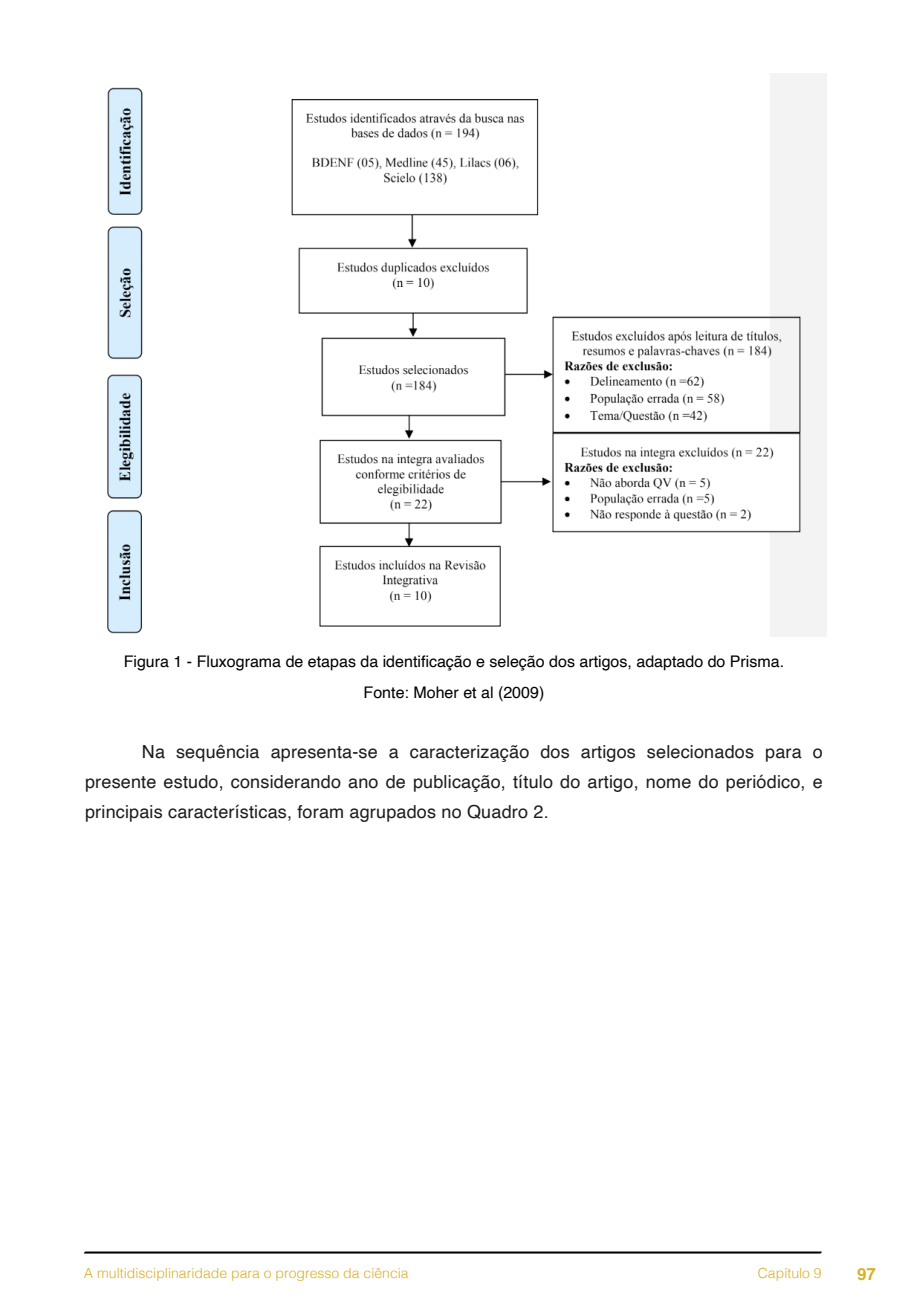
<style>
.page{position:relative;width:908px;height:1304px;background:#fff}
.page>*{position:absolute;margin:0;border:0;box-sizing:border-box;transform-origin:0 0}
.t1{font:18px/30px "Helvetica";letter-spacing:.01em;color:#1d1d1b;text-align:justify}
.t2{font:700 16.8px "Helvetica";color:#d9af2a}
.t3{font:16px/30.6px "Helvetica";color:#000;text-align:center}
.t4{font:300 14px "Helvetica";color:#d9af2a}
</style>
<div class="page">
<svg style="left:84px;top:1251px;width:737px;height:3px;background:#515151"></svg>
<img style="left:107px;top:74px;width:719px;height:563px">
<p class="t3" style="left:124px;top:647px;width:661px">Figura 1 - Fluxograma de etapas da identificação e seleção dos artigos, adaptado do Prisma.<br>Fonte: Moher et al (2009)</p>
<p class="t1" style="left:85px;top:737px;width:738px;text-indent:57px">Na sequência apresenta-se a caracterização dos artigos selecionados para o presente estudo, considerando ano de publicação, título do artigo, nome do periódico, e principais características, foram agrupados no Quadro 2.</p>
<p class="t4" style="left:84px;top:1261px;width:326px">A multidisciplinaridade para o progresso da ciência</p>
<p class="t4" style="left:757px;top:1261px;width:65px">Capítulo 9</p>
<p class="t2" style="left:856px;top:1264px;width:20px">97</p>
</div>
